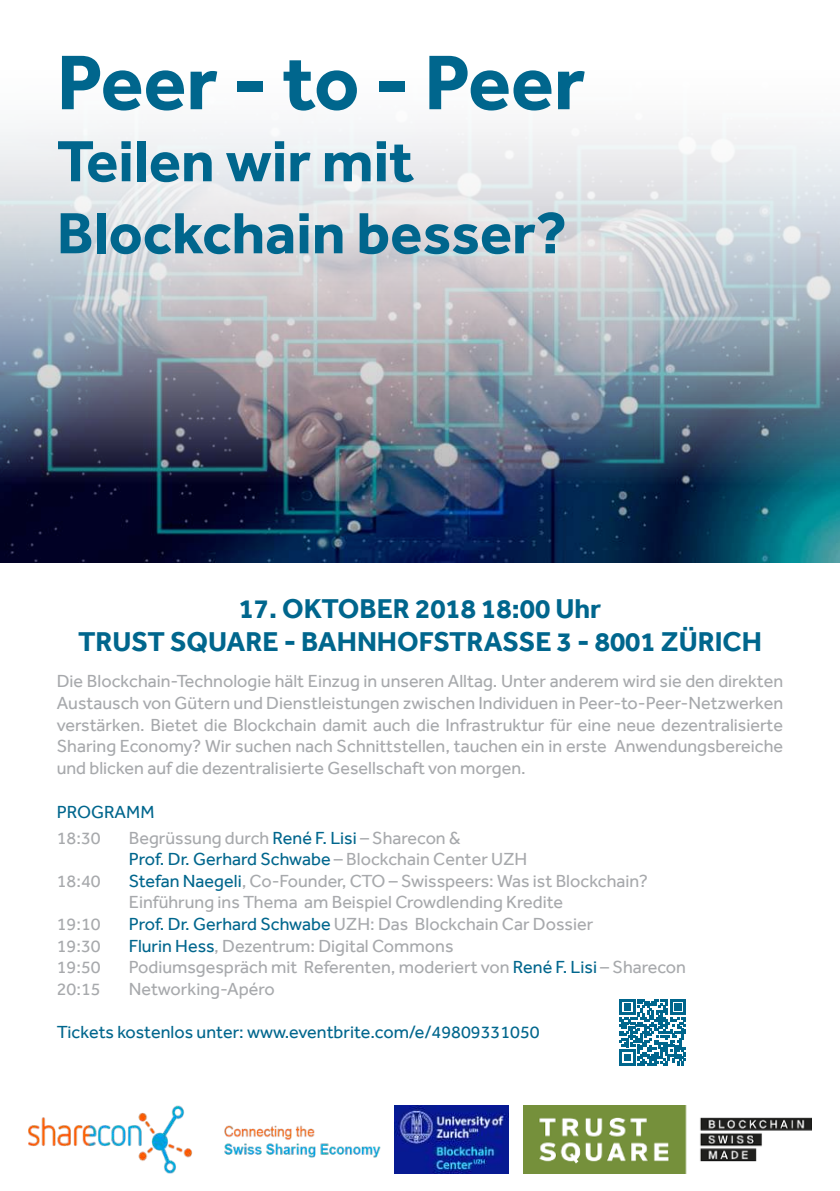
<style>
.page{position:relative;width:840px;height:1191px;background:#fff}
.page>*{position:absolute;margin:0;border:0;box-sizing:border-box;transform-origin:0 0}
.t1{font:700 80px "Effra";color:#00668d}
.t2{font:700 60px/72px "Effra";color:#00668d}
.t3{font:700 28px/33.6px "Effra";color:#00668d;text-align:center}
.t4{font:18px/21.6px "Effra";color:#a7a9ac}
.t5{font:18px "Effra";color:#00668d}
.s1{color:#00668d}
</style>
<div class="page">
<img style="left:0;top:129px;width:839px;height:433px">
<img style="left:28px;top:1105px;width:352px;height:68px">
<img style="left:523px;top:1105px;width:288px;height:68px">
<img style="left:394px;top:1105px;width:114px;height:68px">
<svg style="left:619px;top:999px;width:66px;height:66px"></svg>
<h1 class="t1" style="left:57px;top:35px;width:529px">Peer - to - Peer</h1>
<h2 class="t2" style="left:57px;top:124px;width:511px">Teilen wir mit<br>Blockchain besser?</h2>
<h3 class="t3" style="left:78px;top:591px;width:685px">17. OKTOBER 2018 18:00 Uhr<br>TRUST SQUARE - BAHNHOFSTRASSE 3 - 8001 ZÜRICH</h3>
<p class="t4" style="left:57px;top:672px;width:727px;text-align:justify">Die Blockchain-Technologie hält Einzug in unseren Alltag. Unter anderem wird sie den direkten Austausch von Gütern und Dienstleistungen zwischen Individuen in Peer-to-Peer-Netzwerken verstärken. Bietet die Blockchain damit auch die Infrastruktur für eine neue dezentralisierte Sharing Economy? Wir suchen nach Schnittstellen, tauchen ein in erste Anwendungsbereiche und blicken auf die dezentralisierte Gesellschaft von morgen.</p>
<p class="t5" style="left:57px;top:804px;width:99px">PROGRAMM</p>
<p class="t4" style="left:57px;top:828px;width:45px">18:30</p>
<p class="t4" style="left:129px;top:828px;width:400px">Begrüssung durch <span class="s1">René F. Lisi</span> – Sharecon &amp;<br><span class="s1">Prof. Dr. Gerhard Schwabe</span> – Blockchain Center UZH</p>
<p class="t4" style="left:57px;top:871px;width:45px">18:40</p>
<p class="t4" style="left:129px;top:871px;width:520px"><span class="s1">Stefan Naegeli</span>, Co-Founder, CTO – Swisspeers: Was ist Blockchain?<br>Einführung ins Thema am Beispiel Crowdlending Kredite</p>
<p class="t4" style="left:57px;top:914px;width:45px">19:10</p>
<p class="t4" style="left:129px;top:914px;width:465px"><span class="s1">Prof. Dr. Gerhard Schwabe</span> UZH: Das Blockchain Car Dossier</p>
<p class="t4" style="left:57px;top:936px;width:45px">19:30</p>
<p class="t4" style="left:129px;top:936px;width:326px"><span class="s1">Flurin Hess</span>, Dezentrum: Digital Commons</p>
<p class="t4" style="left:57px;top:957px;width:45px">19:50</p>
<p class="t4" style="left:129px;top:957px;width:558px">Podiumsgespräch mit Referenten, moderiert von <span class="s1">René F. Lisi</span> – Sharecon</p>
<p class="t4" style="left:57px;top:979px;width:45px">20:15</p>
<p class="t4" style="left:129px;top:979px;width:147px">Networking-Apéro</p>
<p class="t5" style="left:57px;top:1024px;width:484px">Tickets kostenlos unter: www.eventbrite.com/e/49809331050</p>
</div>
